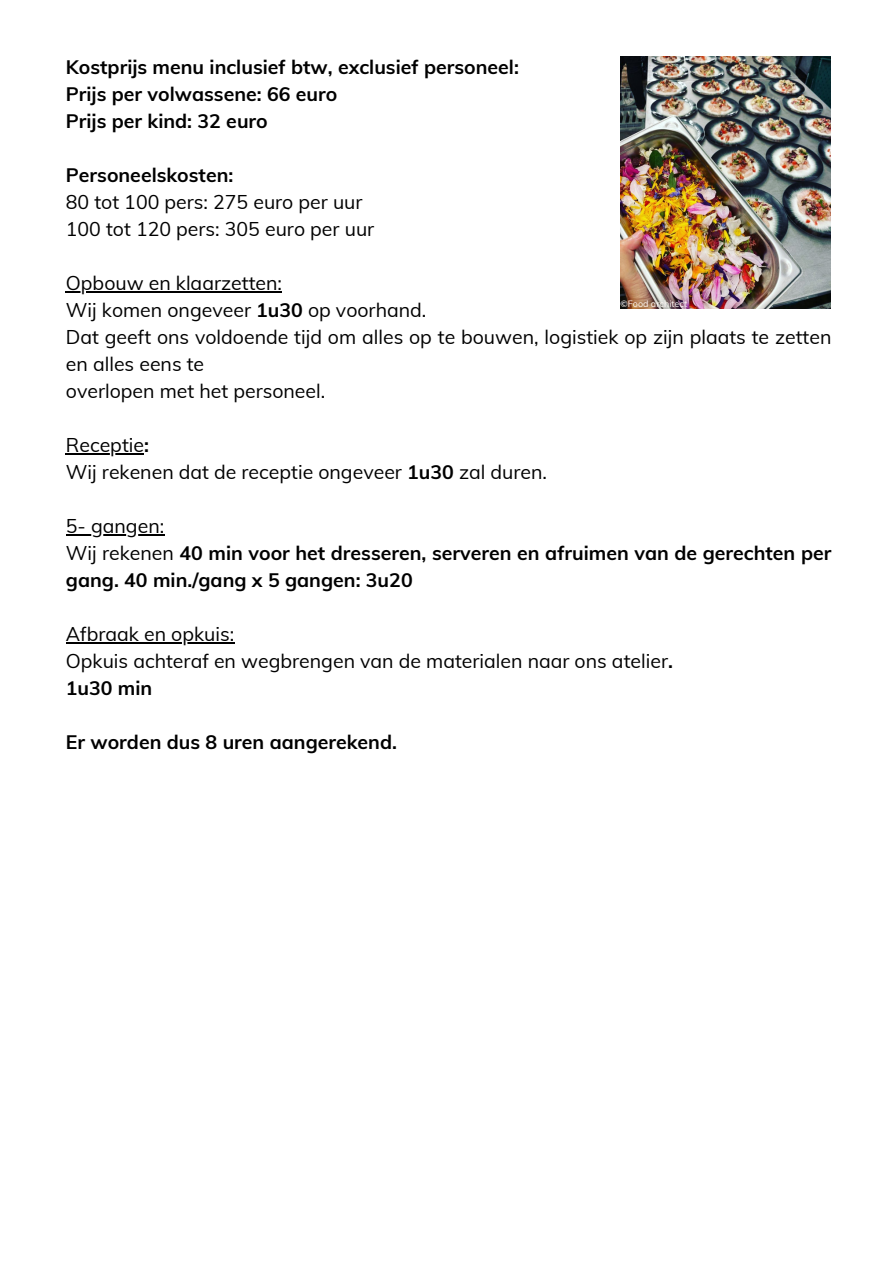
<style>
.page{position:relative;width:894px;height:1264px;background:#fff}
.page>*{position:absolute;margin:0;border:0;box-sizing:border-box;transform-origin:0 0}
.t1{font:19.5px/27px "Muli";color:#000}
.t2{font:700 19.5px/27px "Muli";color:#000}
.t3{font:9px "Muli";color:#fffaf5}
.s1{font-weight:700}
.s2{font-weight:400}
</style>
<div class="page">
<hr style="left:66px;top:291px;width:216px;height:1px;background:#000">
<hr style="left:66px;top:453px;width:78px;height:1px;background:#000">
<hr style="left:66px;top:534px;width:98px;height:1px;background:#000">
<hr style="left:66px;top:642px;width:168px;height:1px;background:#000">
<img style="left:620px;top:57px;width:210px;height:251px">
<h1 class="t2" style="left:66px;top:53px;width:454px">Kostprijs menu inclusief btw, exclusief personeel:<br>Prijs per volwassene: 66 euro<br>Prijs per kind: 32 euro</h1>
<h2 class="t1" style="left:66px;top:161px;width:310px"><span class="s1">Personeelskosten:<br></span>80 tot 100 pers: 275 euro per uur<br>100 tot 120 pers: 305 euro per uur</h2>
<h2 class="t1" style="left:66px;top:269px;width:766px">Opbouw en klaarzetten:<br>Wij komen ongeveer <span class="s1">1u30</span> op voorhand.<br>Dat geeft ons voldoende tijd om alles op te bouwen, logistiek op zijn plaats te zetten en alles eens te<br>overlopen met het personeel.</h2>
<h2 class="t1" style="left:66px;top:431px;width:482px">Receptie<span class="s1">:<br></span>Wij rekenen dat de receptie ongeveer <span class="s1">1u30</span> zal duren.</h2>
<h2 class="t2" style="left:66px;top:512px;width:766px"><span class="s2">5- gangen:<br>Wij rekenen</span> 40 min voor het dresseren, serveren en afruimen van de gerechten per gang. 40 min./gang x 5 gangen: 3u20</h2>
<h2 class="t1" style="left:66px;top:620px;width:608px">Afbraak en opkuis:<br>Opkuis achteraf en wegbrengen van de materialen naar ons atelier<span class="s1">.<br>1u30 min</span></h2>
<h1 class="t2" style="left:66px;top:728px;width:332px">Er worden dus 8 uren aangerekend.</h1>
<p class="t3" style="left:620px;top:298px;width:68px">©Food architect</p>
</div>
